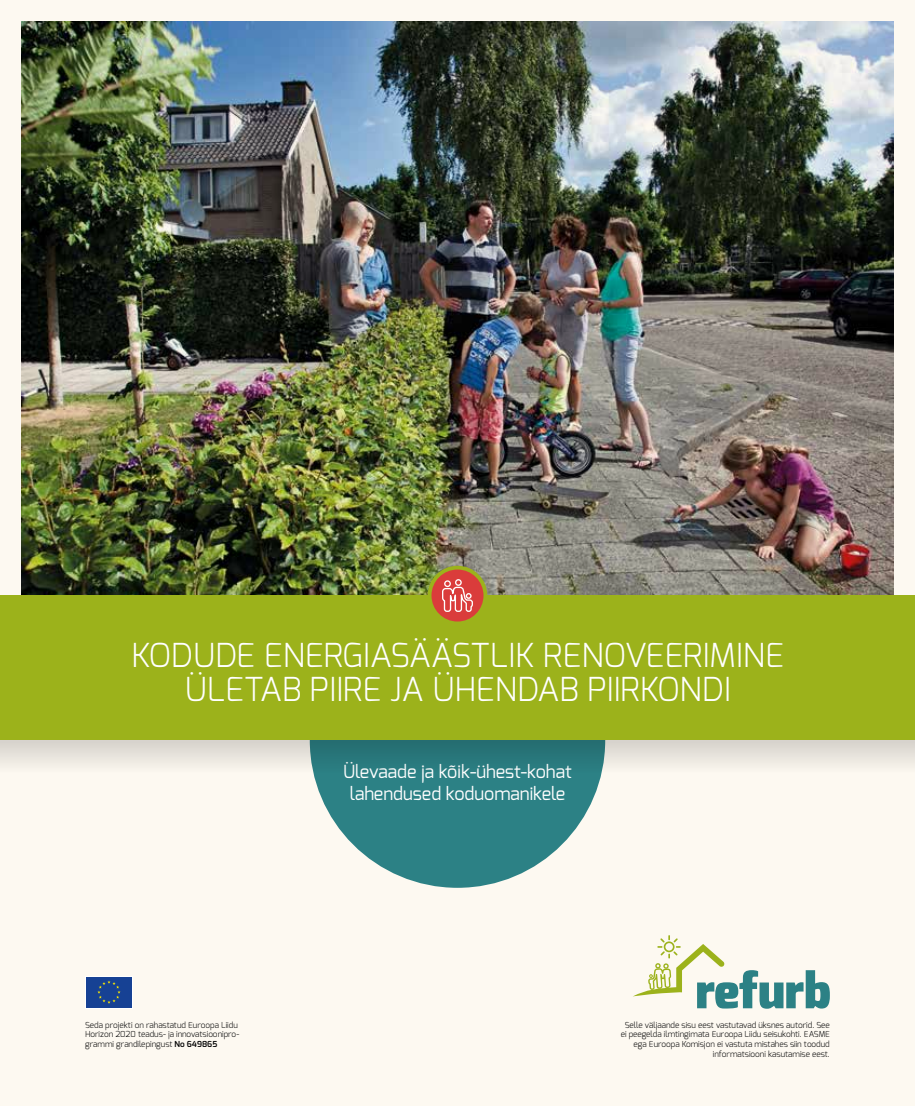
<style>
.page{position:relative;width:915px;height:1106px;background:#fff}
.page>*{position:absolute;margin:0;border:0;box-sizing:border-box;transform-origin:0 0}
.t1{font:300 33px/34.5px "Exo";color:#fff;text-align:center}
.t2{font:18px/22.5px "Exo";color:#fff;text-align:center}
.t3{font:300 8.25px/9.9px "Exo";color:#000}
.s1{font-weight:600}
</style>
<div class="page">
<div style="left:0;top:0;width:914px;height:1106px;background:#fdf9f1"></div>
<div style="left:310px;top:592px;width:295px;height:295px;background:#2c8185;border-radius:50%"></div>
<svg style="left:633px;top:935px;width:196px;height:73px"></svg>
<img style="left:21px;top:21px;width:872px;height:574px">
<svg style="left:0;top:740px;width:914px;height:52px"></svg>
<div style="left:0;top:595px;width:914px;height:145px;background:#9cb21b"></div>
<svg style="left:427px;top:566px;width:60px;height:59px"></svg>
<div style="left:431px;top:569px;width:52px;height:52px;background:#da3c3b;border-radius:50%"></div>
<svg style="left:442px;top:582px;width:31px;height:30px"></svg>
<div style="left:444px;top:580px;width:6px;height:7px;border:1px solid #fff;border-radius:50%"></div>
<div style="left:455px;top:579px;width:6px;height:7px;border:1px solid #fff;border-radius:50%"></div>
<svg style="left:85px;top:976px;width:48px;height:32px"></svg>
<div style="left:86px;top:976px;width:46px;height:31px;background:#164194"></div>
<svg style="left:97px;top:981px;width:23px;height:22px"></svg>
<h1 class="t1" style="left:131px;top:637px;width:654px">KODUDE ENERGIASÄÄSTLIK RENOVEERIMINE<br>ÜLETAB PIIRE JA ÜHENDAB PIIRKONDI</h1>
<h2 class="t2" style="left:343px;top:760px;width:230px">Ülevaade ja kõik-ühest-kohat lahendused koduomanikele</h2>
<p class="t3" style="left:85px;top:1019px;width:156px">Seda projekti on rahastatud Euroopa Liidu<br>Horizon 2020 teadus- ja innovatsioonipro&shy;grammi grandilepingust <span class="s1">No 649865</span></p>
<p class="t3" style="left:620px;top:1019px;width:210px;text-align:right">Selle väljaande sisu eest vastutavad üksnes autorid. See ei peegelda ilmtingimata Euroopa Liidu seisukohti. EASME ega Euroopa Komisjon ei vastuta mistahes siin toodud informatsiooni kasutamise eest.</p>
</div>
